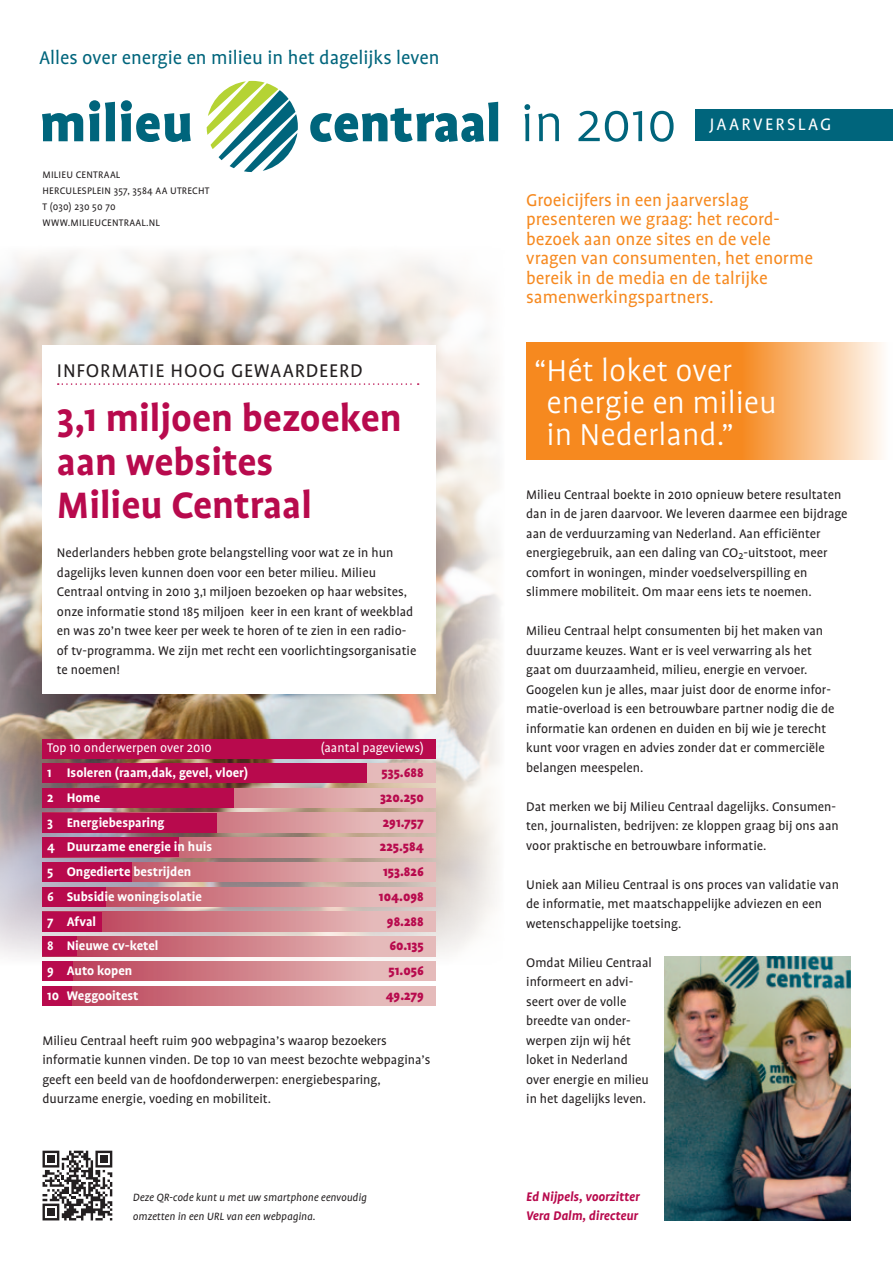
<style>
.page{position:relative;width:893px;height:1263px;background:#fff}
.page>*{position:absolute;margin:0;border:0;box-sizing:border-box;transform-origin:0 0}
.t1{font:300 58.2px "Profile";color:#00657c}
.t2{font:700 42px/44px "Profile";color:#b80a4d}
.t3{font:300 34.5px/31.7px "Profile";color:#fff}
.t4{font:21px "Profile";color:#00657c}
.t5{font:21px "Profile";letter-spacing:.04em;color:#231f20}
.t6{font:19.5px/19.5px "Profile";color:#f6891f}
.t7{font:19.05px "Profile";letter-spacing:.12em;color:#fff}
.t8{font:14.25px/19.5px "Profile";color:#231f20}
.t9{font:700 14.25px "Profile";color:#fff}
.t10{font:900 14.25px "Profile";color:#b80a4d}
.t11{font:14.25px "Profile";color:#fff}
.t12{font:italic 700 14.25px/19.5px "Profile";color:#b80a4d}
.t13{font:italic 12px/19.5px "Profile";color:#231f20}
.t14{font:10.8px/16px "Profile";letter-spacing:.02em;color:#231f20}
</style>
<div class="page">
<img style="left:0;top:252px;width:501px;height:715px">
<svg style="left:207px;top:81px;width:91px;height:91px"></svg>
<svg style="left:42px;top:113px;width:41px;height:28px"></svg>
<svg style="left:89px;top:100px;width:26px;height:41px"></svg>
<svg style="left:121px;top:100px;width:70px;height:42px"></svg>
<svg style="left:310px;top:102px;width:188px;height:40px"></svg>
<div style="left:695px;top:109px;width:198px;height:32px;background:#00657c"></div>
<img style="left:664px;top:957px;width:186px;height:263px">
<svg style="left:526px;top:343px;width:357px;height:117px;background:#f79f49"></svg>
<svg style="left:43px;top:1151px;width:69px;height:69px"></svg>
<div style="left:43px;top:345px;width:393px;height:349px;background:#fff"></div>
<svg style="left:58px;top:383px;width:361px;height:2px"></svg>
<div style="left:43px;top:739px;width:393px;height:20px;background:#b80a4d"></div>
<div style="left:43px;top:763px;width:393px;height:20px;background:#e5baba"></div>
<svg style="left:234px;top:788px;width:202px;height:19px;background:#dda4a7"></svg>
<svg style="left:217px;top:813px;width:219px;height:19px;background:#dca1a4"></svg>
<svg style="left:179px;top:837px;width:257px;height:20px;background:#d99a9e"></svg>
<svg style="left:132px;top:862px;width:304px;height:20px;background:#d69197"></svg>
<svg style="left:106px;top:887px;width:330px;height:19px;background:#d48c93"></svg>
<svg style="left:102px;top:912px;width:334px;height:19px;background:#d48b92"></svg>
<div style="left:43px;top:936px;width:393px;height:20px;background:linear-gradient(to right,#b7354e,#ebcbc6)"></div>
<div style="left:43px;top:961px;width:393px;height:20px;background:linear-gradient(to right,#b7354f,#ebcbc6)"></div>
<div style="left:43px;top:986px;width:393px;height:19px;background:linear-gradient(to right,#b7354f,#ebcbc6)"></div>
<div style="left:43px;top:763px;width:324px;height:20px;background:#b80a4d"></div>
<div style="left:43px;top:788px;width:191px;height:19px;background:#b80a4d"></div>
<div style="left:43px;top:813px;width:174px;height:19px;background:#b80a4d"></div>
<div style="left:43px;top:837px;width:136px;height:20px;background:#b80a4d"></div>
<div style="left:43px;top:862px;width:89px;height:20px;background:#b80a4d"></div>
<div style="left:43px;top:887px;width:63px;height:19px;background:#b80a4d"></div>
<div style="left:43px;top:912px;width:59px;height:19px;background:#b80a4d"></div>
<div style="left:43px;top:936px;width:34px;height:20px;background:#b80a4d"></div>
<div style="left:43px;top:961px;width:30px;height:20px;background:#b80a4d"></div>
<div style="left:43px;top:986px;width:29px;height:19px;background:#b80a4d"></div>
<h3 class="t4" style="left:39px;top:46px;width:402px">Alles over energie en milieu in het dagelijks leven</h3>
<p class="t14" style="left:43px;top:167px;width:169px">Milieu Centraal<br>Herculesplein 357, 3584 AA Utrecht<br>T (030) 230 50 70 www.milieucentraal.nl</p>
<h3 class="t5" style="left:57px;top:360px;width:128px">informatie hoo</h3>
<h3 class="t5" style="left:213px;top:360px;width:149px">g gewaardeerd</h3>
<h2 class="t2" style="left:57px;top:396px;width:346px">3,1 miljoen bezoeken aan websites<br>Milieu Centraal</h2>
<p class="t8" style="left:57px;top:543px;width:361px">Nederlanders hebben grote belangstelling voor wat ze in hun dagelijks leven kunnen doen voor een beter milieu. Milieu Centraal ontving in 2010 3,1 miljoen bezoeken op haar websites, onze informatie stond 185 miljoen keer in een krant of weekblad en was zo’n twee keer per week te horen of te zien in een radio&shy;of tv-programma. We zijn met recht een voorlichtingsorganisatie te noemen!</p>
<p class="t11" style="left:47px;top:741px;width:166px">Top 10 onderwerpen over 2010</p>
<p class="t11" style="left:321px;top:741px;width:104px">(aantal pageviews)</p>
<p class="t9" style="left:47px;top:765px;width:202px">1 Isoleren (raam,dak, gevel, vloer)</p>
<p class="t10" style="left:382px;top:765px;width:44px">535.688</p>
<p class="t9" style="left:47px;top:790px;width:55px">2 Home</p>
<p class="t10" style="left:380px;top:789px;width:45px">320.250</p>
<p class="t9" style="left:47px;top:814px;width:119px">3 Energiebesparing</p>
<p class="t10" style="left:383px;top:814px;width:42px">291.757</p>
<p class="t9" style="left:47px;top:839px;width:167px">4 Duurzame energie in huis</p>
<p class="t10" style="left:380px;top:839px;width:45px">225.584</p>
<p class="t9" style="left:47px;top:864px;width:146px">5 Ongedierte bestrijden</p>
<p class="t10" style="left:383px;top:864px;width:42px">153.826</p>
<p class="t9" style="left:47px;top:889px;width:156px">6 Subsidie woningisolatie</p>
<p class="t10" style="left:379px;top:888px;width:46px">104.098</p>
<p class="t9" style="left:47px;top:913px;width:50px">7 Afval</p>
<p class="t10" style="left:387px;top:913px;width:38px">98.288</p>
<p class="t9" style="left:47px;top:938px;width:113px">8 Nieuwe cv-ketel</p>
<p class="t10" style="left:389px;top:938px;width:36px">60.135</p>
<p class="t9" style="left:47px;top:963px;width:87px">9 Auto kopen</p>
<p class="t10" style="left:389px;top:963px;width:37px">51.056</p>
<p class="t9" style="left:47px;top:988px;width:93px">10 Weggooitest</p>
<p class="t10" style="left:386px;top:987px;width:40px">49.279</p>
<p class="t8" style="left:43px;top:1031px;width:389px">Milieu Centraal heeft ruim 900 webpagina’s waarop bezoekers informatie kunnen vinden. De top 10 van meest bezochte webpagina’s geeft een beeld van de hoofdonderwerpen: energiebesparing, duurzame energie, voeding en mobiliteit.</p>
<p class="t13" style="left:133px;top:1187px;width:235px">Deze QR-code kunt u met uw smartphone eenvoudig omzetten in een URL van een webpagina.</p>
<h1 class="t1" style="left:520px;top:94px;width:158px">in 2010</h1>
<h3 class="t7" style="left:709px;top:115px;width:123px">jaarverslag</h3>
<h3 class="t6" style="left:526px;top:190px;width:288px">Groeicijfers in een jaarverslag presenteren we graag: het record&shy;bezoek aan onze sites en de vele vragen van consumenten, het enorme bereik in de media en de talrijke samenwerkingspartners.</h3>
<h3 class="t3" style="left:547px;top:355px;width:232px;text-indent:-13px">“Hét loket over energie en milieu in Nederland.”</h3>
<p class="t8" style="left:526px;top:485px;width:323px">Milieu Centraal boekte in 2010 opnieuw betere resultaten dan in de jaren daarvoor. We leveren daarmee een bijdrage aan de verduurzaming van Nederland. Aan efficiënter energiegebruik, aan een daling van CO<sub>2</sub>-uitstoot, meer comfort in woningen, minder voedselverspilling en slimmere mobiliteit. Om maar eens iets te noemen.</p>
<p class="t8" style="left:526px;top:621px;width:310px">Milieu Centraal helpt consumenten bij het maken van duurzame keuzes. Want er is veel verwarring als het gaat om duurzaamheid, milieu, energie en vervoer.<br>Googelen kun je alles, maar juist door de enorme infor&shy;matie-overload is een betrouwbare partner nodig die de informatie kan ordenen en duiden en bij wie je terecht kunt voor vragen en advies zonder dat er commerciële belangen meespelen.</p>
<p class="t8" style="left:526px;top:797px;width:314px">Dat merken we bij Milieu Centraal dagelijks. Consumen&shy;ten, journalisten, bedrijven: ze kloppen graag bij ons aan voor praktische en betrouwbare informatie.</p>
<p class="t8" style="left:526px;top:875px;width:314px">U niek aan Milieu Centraal is ons proces van validatie van de informatie, met maatschappelijke adviezen en een wetenschappelijke toetsing.</p>
<p class="t8" style="left:526px;top:953px;width:127px">Omdat Milieu Centraal informeert en advi&shy;seert over de volle breedte van onder&shy;werpen zijn wij hét loket in Nederland over energie en milieu in het dagelijks leven.</p>
<p class="t12" style="left:526px;top:1186px;width:115px">Ed Nijpels, voorzitter<br>Vera Dalm, directeur</p>
</div>
